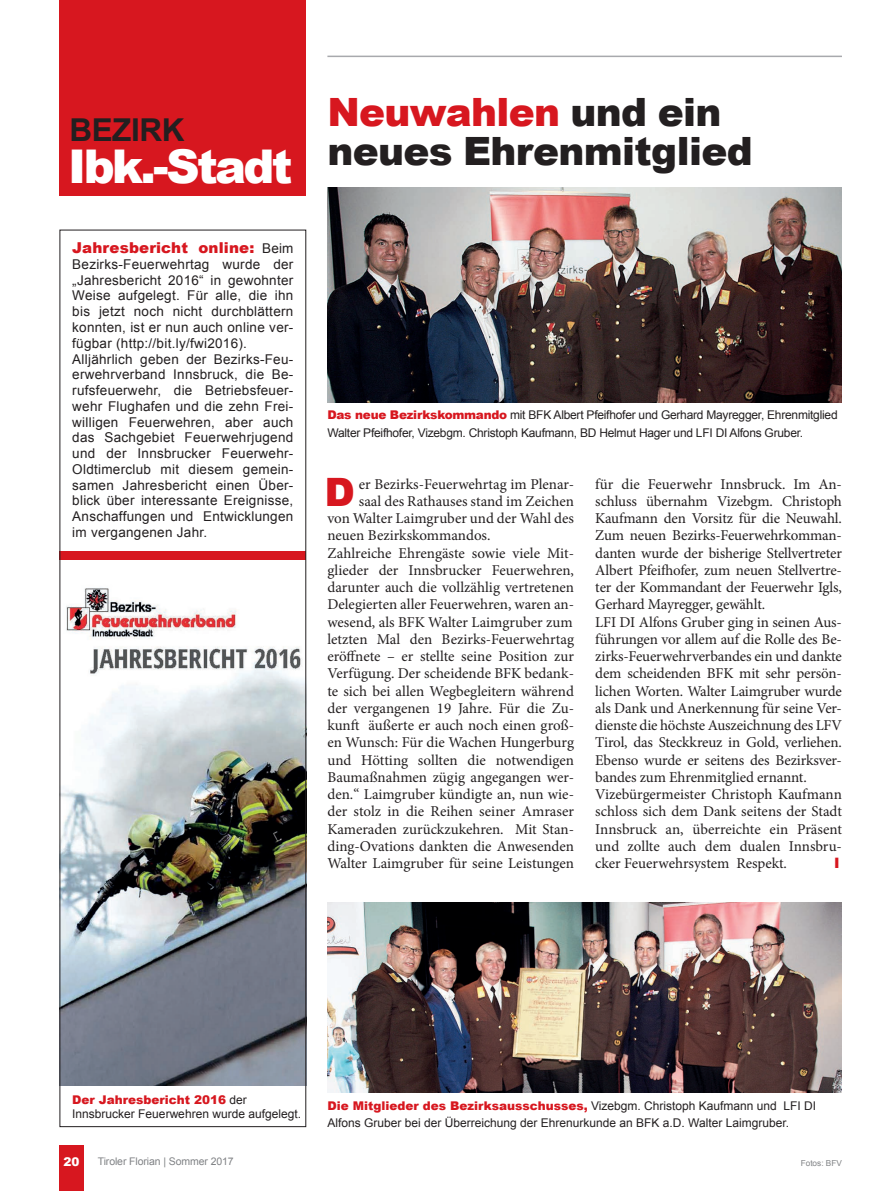
<style>
.page{position:relative;width:893px;height:1191px;background:#fff}
.page>*{position:absolute;margin:0;border:0;box-sizing:border-box;transform-origin:0 0}
.t1{font:900 46.5px "Arial";letter-spacing:-.055em;color:#fff}
.t2{font:900 39.15px "Arial";color:#d7171f}
.t3{font:900 39px/39px "Arial";letter-spacing:-.015em;color:#231f20}
.t4{font:700 31.5px "Arial";letter-spacing:-.015em;color:#231f20}
.t5{font:15px/17.2px "Minion Pro";letter-spacing:-.005em;color:#231f20}
.t6{font:900 15px "Arial";letter-spacing:.01em;color:#d7171f}
.t7{font:13.5px/15.8px "Arial";letter-spacing:.02em;color:#231f20}
.t8{font:12px/17.2px "Arial";color:#231f20}
.t9{font:12px/17.2px "Arial";letter-spacing:-.02em;color:#231f20}
.t10{font:900 12px "Arial";color:#fff}
.t11{font:10.5px "Arial";letter-spacing:-.01em;color:#808285}
.t12{font:8.25px "Arial";color:#808285}
.s1{font-weight:400;font-size:13.5px;color:#231f20}
.s2{color:#d7171f}
.s3{font-weight:900;color:#d7171f}
</style>
<div class="page">
<img style="left:327px;top:903px;width:515px;height:189px">
<img style="left:327px;top:187px;width:515px;height:215px">
<img style="left:62px;top:559px;width:242px;height:526px">
<div style="left:60px;top:551px;width:246px;height:8px;background:#d7171f"></div>
<div style="left:60px;top:230px;width:246px;height:897px;border:1px solid #231f20"></div>
<hr style="left:327px;top:56px;width:515px;height:1px;background:#a8a9ad">
<div style="left:60px;top:1145px;width:24px;height:46px;background:#d7171f"></div>
<div style="left:60px;top:0;width:246px;height:195px;background:#d7171f"></div>
<h3 class="t4" style="left:69px;top:109px;width:117px">BEZIRK</h3>
<h1 class="t1" style="left:68px;top:133px;width:226px">Ibk.-Stadt</h1>
<p class="t6" style="left:72px;top:237px;width:223px">Jahresbericht online: <span class="s1">Beim</span></p>
<p class="t7" style="left:72px;top:256px;width:223px">Bezirks-Feuerwehrtag wurde der „Jahresbericht 2016“ in gewohnter Weise aufgelegt. Für alle, die ihn bis jetzt noch nicht durchblättern konnten, ist er nun auch online ver&shy;fügbar (http://bit.ly/fwi2016).<br>Alljährlich geben der Bezirks-Feu&shy;erwehrverband Innsbruck, die Be&shy;rufsfeuerwehr, die Betriebsfeuer&shy;wehr Flughafen und die zehn Frei&shy;willigen Feuerwehren, aber auch das Sachgebiet Feuerwehrjugend und der Innsbrucker Feuerwehr-Oldtimerclub mit diesem gemein&shy;samen Jahresbericht einen Über&shy;blick über interessante Ereignisse, Anschaffungen und Entwicklungen im vergangenen Jahr.</p>
<h3 class="t3" style="left:327px;top:91px;width:427px"><span class="s2">Neuwahlen</span> und ein neues Ehrenmitglied</h3>
<p class="t9" style="left:327px;top:407px;width:512px"><span class="s3">Das neue Bezirkskommando</span> mit BFK Albert Pfeifhofer und Gerhard Mayregger, Ehrenmitglied<br>Walter Pfeifhofer, Vizebgm. Christoph Kaufmann, BD Helmut Hager und LFI DI Alfons Gruber.</p>
<h2 class="t2" style="left:324px;top:463px;width:32px">D</h2>
<p class="t5" style="left:359px;top:475px;width:217px">er Bezirks-Feuerwehrtag im Plenar-</p>
<p class="t5" style="left:359px;top:492px;width:217px">saal des Rathauses stand im Zeichen</p>
<p class="t5" style="left:327px;top:510px;width:248px">von Walter Laimgruber und der Wahl des</p>
<p class="t5" style="left:327px;top:527px;width:165px">neuen Bezirkskommandos.</p>
<p class="t5" style="left:327px;top:544px;width:248px">Zahlreiche Ehrengäste sowie viele Mit-</p>
<p class="t5" style="left:327px;top:561px;width:248px">glieder der Innsbrucker Feuerwehren,</p>
<p class="t5" style="left:327px;top:579px;width:248px">darunter auch die vollzählig vertretenen</p>
<p class="t5" style="left:327px;top:596px;width:248px">Delegierten aller Feuerwehren, waren an-</p>
<p class="t5" style="left:327px;top:613px;width:247px">wesend, als BFK Walter Laimgruber zum</p>
<p class="t5" style="left:327px;top:630px;width:248px">letzten Mal den Bezirks-Feuerwehrtag</p>
<p class="t5" style="left:327px;top:648px;width:248px">eröffnete – er stellte seine Position zur</p>
<p class="t5" style="left:327px;top:665px;width:248px">Verfügung. Der scheidende BFK bedank-</p>
<p class="t5" style="left:327px;top:682px;width:248px">te sich bei allen Wegbegleitern während</p>
<p class="t5" style="left:327px;top:699px;width:248px">der vergangenen 19 Jahre. Für die Zu-</p>
<p class="t5" style="left:327px;top:717px;width:248px">kunft äußerte er auch noch einen groß-</p>
<p class="t5" style="left:327px;top:734px;width:248px">en Wunsch: Für die Wachen Hungerburg</p>
<p class="t5" style="left:327px;top:751px;width:248px">und Hötting sollten die notwendigen</p>
<p class="t5" style="left:327px;top:768px;width:248px">Baumaßnahmen zügig angegangen wer-</p>
<p class="t5" style="left:327px;top:786px;width:248px">den.“ Laimgruber kündigte an, nun wie-</p>
<p class="t5" style="left:327px;top:803px;width:248px">der stolz in die Reihen seiner Amraser</p>
<p class="t5" style="left:327px;top:820px;width:248px">Kameraden zurückzukehren. Mit Stan-</p>
<p class="t5" style="left:327px;top:837px;width:248px">ding-Ovations dankten die Anwesenden</p>
<p class="t5" style="left:327px;top:855px;width:248px">Walter Laimgruber für seine Leistungen</p>
<p class="t5" style="left:595px;top:475px;width:248px">für die Feuerwehr Innsbruck. Im An&shy;schluss übernahm Vizebgm. Christoph Kaufmann den Vorsitz für die Neuwahl.<br>Zum neuen Bezirks-Feuerwehrkomman&shy;danten wurde der bisherige Stellvertreter Albert Pfeifhofer, zum neuen Stellvertre&shy;ter der Kommandant der Feuerwehr Igls, Gerhard Mayregger, gewählt.<br>LFI DI Alfons Gruber ging in seinen Aus&shy;führungen vor allem auf die Rolle des Be&shy;zirks-Feuerwehrverbandes ein und dankte dem scheidenden BFK mit sehr persön&shy;lichen Worten. Walter Laimgruber wurde als Dank und Anerkennung für seine Ver&shy;dienste die höchste Auszeichnung des LFV Tirol, das Steckkreuz in Gold, verliehen.<br>Ebenso wurde er seitens des Bezirksver&shy;bandes zum Ehrenmitglied ernannt.<br>Vizebürgermeister Christoph Kaufmann schloss sich dem Dank seitens der Stadt Innsbruck an, überreichte ein Präsent und zollte auch dem dualen Innsbru&shy;cker Feuerwehrsystem Respekt.</p>
<p class="t8" style="left:72px;top:1093px;width:230px;line-height:13.5px"><span class="s3">Der Jahresbericht 2016</span> der<br>Innsbrucker Feuerwehren wurde aufgelegt.</p>
<p class="t10" style="left:64px;top:1152px;width:18px">20</p>
<p class="t8" style="left:327px;top:1097px;width:490px"><span class="s3">Die Mitglieder des Bezirksausschusses,</span> Vizebgm. Christoph Kaufmann und LFI DI<br>Alfons Gruber bei der Überreichung der Ehrenurkunde an BFK a.D. Walter Laimgruber.</p>
<p class="t11" style="left:98px;top:1154px;width:137px">Tiroler Florian | Sommer 2017</p>
<p class="t12" style="left:801px;top:1158px;width:43px">Fotos: BFV</p>
</div>
